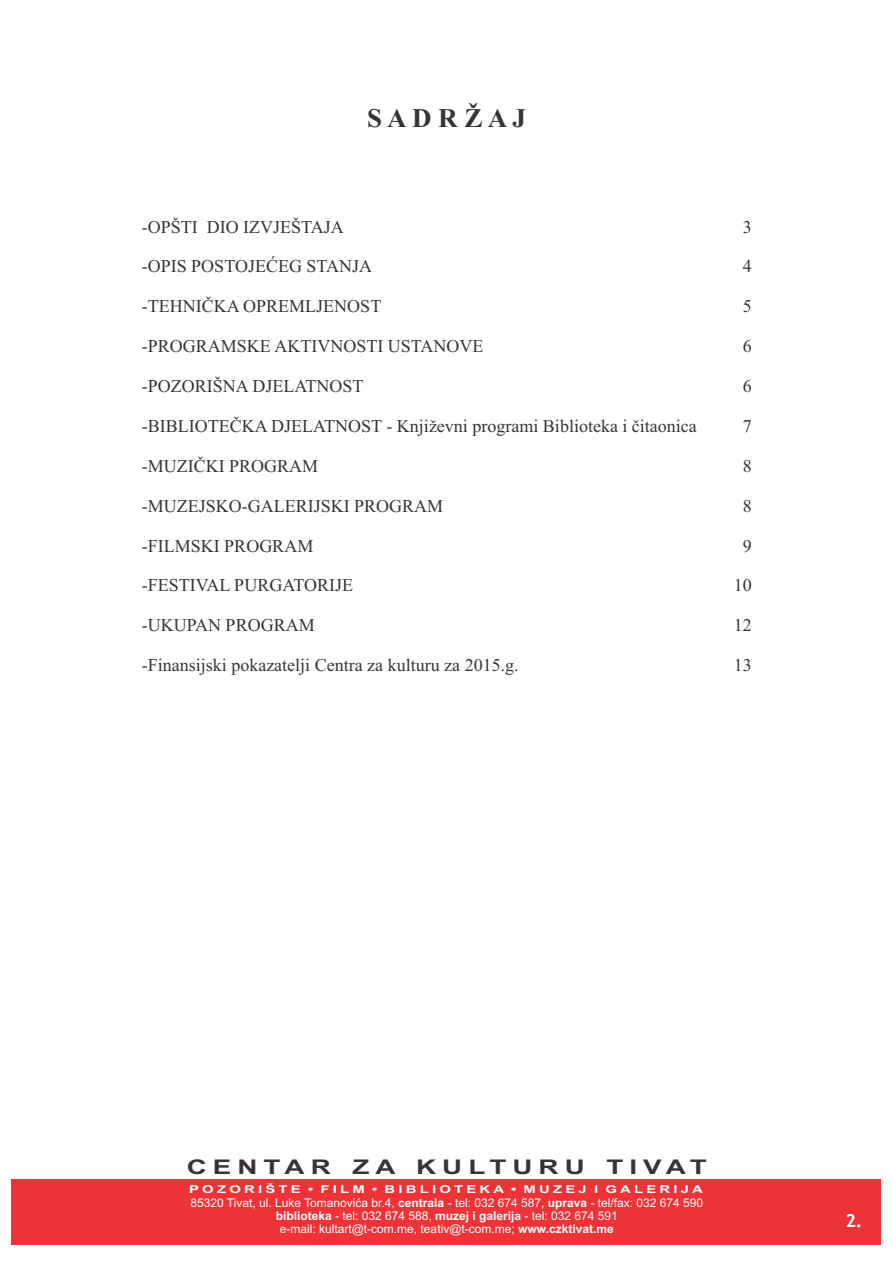
<style>
.page{position:relative;width:893px;height:1263px;background:#fff}
.page>*{position:absolute;margin:0;border:0;box-sizing:border-box;transform-origin:0 0}
.t1{font:700 27px "Times New Roman";color:#383336}
.t2{font:700 20.25px "Arial";letter-spacing:.22em;color:#383336;scale:1.38 1}
.t3{font:18px "Times New Roman";color:#383336}
.t4{font:700 18px "Trebuchet MS";color:#fff}
.t5{font:12px "Arial";color:#fff}
.t6{font:700 10.8px "Arial";letter-spacing:.22em;color:#fff;scale:1.38 1}
.s1{font-weight:700}
</style>
<div class="page">
<div style="left:12px;top:1179px;width:869px;height:66px;background:#ed3338"></div>
<h1 class="t1" style="left:367px;top:109px;width:161px">S A D R Ž A J</h1>
<p class="t3" style="left:142px;top:220px;width:204px">-OPŠTI DIO IZVJEŠTAJA</p>
<p class="t3" style="left:142px;top:260px;width:232px">-OPIS POSTOJEĆEG STANJA</p>
<p class="t3" style="left:142px;top:300px;width:241px">-TEHNIČKA OPREMLJENOST</p>
<p class="t3" style="left:142px;top:340px;width:343px">-PROGRAMSKE AKTIVNOSTI USTANOVE</p>
<p class="t3" style="left:142px;top:379px;width:223px">-POZORIŠNA DJELATNOST</p>
<p class="t3" style="left:142px;top:419px;width:557px">-BIBLIOTEČKA DJELATNOST - Književni programi Biblioteka i čitaonica</p>
<p class="t3" style="left:142px;top:459px;width:178px">-MUZIČKI PROGRAM</p>
<p class="t3" style="left:142px;top:499px;width:303px">-MUZEJSKO-GALERIJSKI PROGRAM</p>
<p class="t3" style="left:142px;top:539px;width:173px">-FILMSKI PROGRAM</p>
<p class="t3" style="left:142px;top:579px;width:213px">-FESTIVAL PURGATORIJE</p>
<p class="t3" style="left:142px;top:619px;width:174px">-UKUPAN PROGRAM</p>
<p class="t3" style="left:142px;top:659px;width:378px">-Finansijski pokazatelji Centra za kulturu za 2015.g.</p>
<p class="t3" style="left:743px;top:220px;width:10px">3</p>
<p class="t3" style="left:743px;top:260px;width:10px">4</p>
<p class="t3" style="left:743px;top:300px;width:10px">5</p>
<p class="t3" style="left:743px;top:340px;width:10px">6</p>
<p class="t3" style="left:743px;top:379px;width:10px">6</p>
<p class="t3" style="left:743px;top:419px;width:10px">7</p>
<p class="t3" style="left:743px;top:459px;width:10px">8</p>
<p class="t3" style="left:743px;top:499px;width:10px">8</p>
<p class="t3" style="left:743px;top:539px;width:10px">9</p>
<p class="t3" style="left:734px;top:579px;width:19px">10</p>
<p class="t3" style="left:734px;top:619px;width:19px">12</p>
<p class="t3" style="left:734px;top:659px;width:19px">13</p>
<p class="t2" style="left:187px;top:1159px;width:378px">CENTAR ZA KULTURU TIVAT</p>
<p class="t6" style="left:189px;top:1185px;width:374px">POZORIŠTE • FILM • BIBLIOTEKA • MUZEJ I GALERIJA</p>
<p class="t5" style="left:190px;top:1198px;width:514px">85320 Tivat, ul. Luke Tomanovi a br.4, <span class="s1">centrala</span> - tel: 032 674 587, <span class="s1">uprava</span> - tel/fax: 032 674 590</p>
<p class="t5" style="left:356px;top:1198px;width:7px">ć</p>
<p class="t5" style="left:276px;top:1211px;width:344px"><span class="s1">biblioteka</span> - tel: 032 674 588, <span class="s1">muzej i galerija</span> - tel: 032 674 591</p>
<p class="t5" style="left:280px;top:1225px;width:335px">e-mail: kultart@t-com.me, teativ@t-com.me; <span class="s1">www.czktivat.me</span></p>
<p class="t4" style="left:845px;top:1214px;width:19px">2.</p>
</div>
